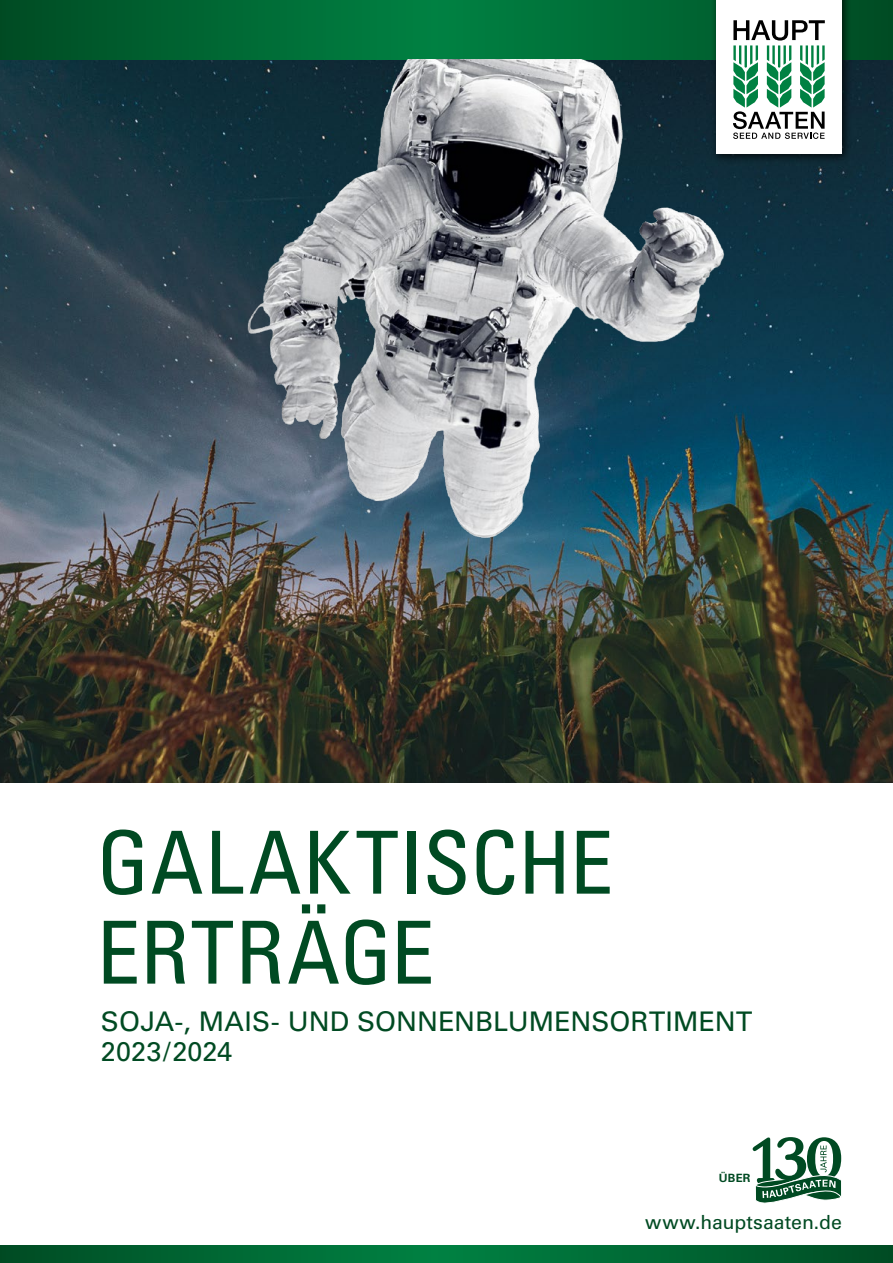
<style>
.page{position:relative;width:893px;height:1263px;background:#fff}
.page>*{position:absolute;margin:0;border:0;box-sizing:border-box;transform-origin:0 0}
.t1{font:condensed 87px/90px "Univers LT Std";letter-spacing:.01em;color:#004a22}
.t2{font:27px/30px "Univers LT Std";color:#004a22}
.t3{font:19.5px "Univers LT Std";color:#004a22}
.t4{font:700 11.4px "Univers LT Std";color:#004a22}
</style>
<div class="page">
<img style="left:0;top:60px;width:893px;height:722px">
<svg style="left:0;top:1246px;width:893px;height:17px;background:#063"></svg>
<svg style="left:0;top:0;width:893px;height:60px;background:#006935"></svg>
<div style="left:711px;top:0;width:142px;height:164px;background:#000;opacity:.75"></div>
<div style="left:716px;top:0;width:126px;height:154px;background:#fff"></div>
<svg style="left:733px;top:20px;width:92px;height:119px"></svg>
<svg style="left:752px;top:1137px;width:90px;height:67px"></svg>
<img style="left:193px;top:60px;width:562px;height:546px">
<h1 class="t1" style="left:97px;top:816px;width:518px">GALAKTISCHE<br>ERTRÄGE</h1>
<p class="t2" style="left:101px;top:1006px;width:653px">SOJA-, MAIS- UND SONNENBLUMENSORTIMENT<br>2023/2024</p>
<p class="t4" style="left:719px;top:1172px;width:33px">ÜBER</p>
<p class="t3" style="left:645px;top:1210px;width:198px">www.hauptsaaten.de</p>
</div>
